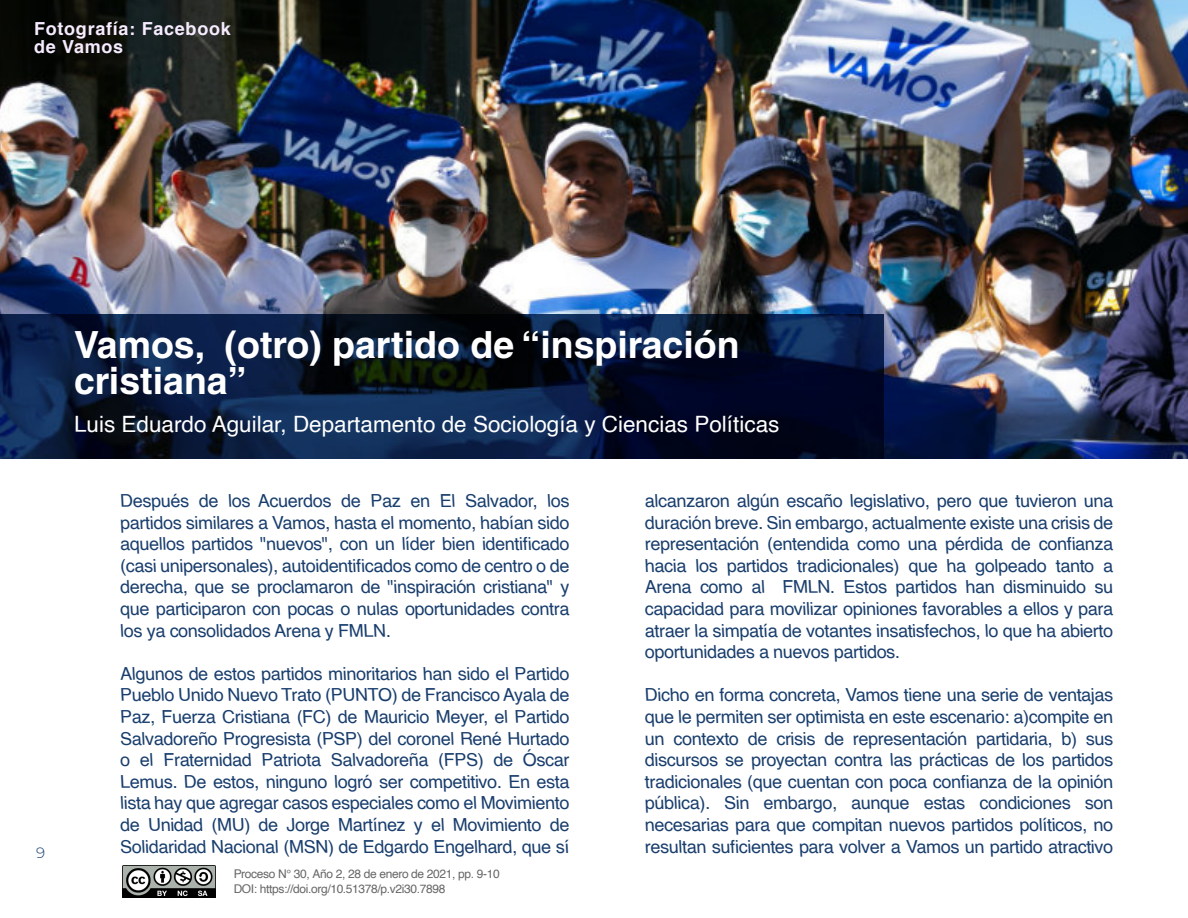
<style>
.page{position:relative;width:1188px;height:918px;background:#fff}
.page>*{position:absolute;margin:0;border:0;box-sizing:border-box;transform-origin:0 0}
.t1{font:700 37.5px/36px "Helvetica LT Std";color:#fff}
.t2{font:22.5px "Helvetica";color:#fff}
.t3{font:18px/21.6px "Helvetica";letter-spacing:-.02em;color:#193e6d;text-align:justify}
.t4{font:700 18px/18px "Helvetica";letter-spacing:.04em;color:#f6ebff}
.t5{font:300 15px "Montserrat";color:#193e6d}
.t6{font:12px/14.4px "Helvetica";letter-spacing:-.03em;color:#666}
</style>
<div class="page">
<img style="left:0;top:0;width:1188px;height:459px">
<img style="left:0;top:315px;width:883px;height:144px">
<img style="left:123px;top:865px;width:92px;height:33px">
<p class="t4" style="left:34px;top:21px;width:198px">Fotografía: Facebook de Vamos</p>
<p class="t5" style="left:36px;top:844px;width:11px">9</p>
<h1 class="t1" style="left:74px;top:332px;width:667px">Vamos, (otro) partido de “inspiración cristiana”</h1>
<p class="t2" style="left:74px;top:415px;width:707px">Luis Eduardo Aguilar, Departamento de Sociología y Ciencias Políticas</p>
<p class="t3" style="left:121px;top:491px;width:452px">Después de los Acuerdos de Paz en El Salvador, los partidos similares a Vamos, hasta el momento, habían sido aquellos partidos "nuevos", con un líder bien identificado (casi unipersonales), autoidentificados como de centro o de derecha, que se proclamaron de "inspiración cristiana" y que participaron con pocas o nulas oportunidades contra los ya consolidados Arena y FMLN.</p>
<p class="t3" style="left:121px;top:664px;width:452px">Algunos de estos partidos minoritarios han sido el Partido Pueblo Unido Nuevo Trato (PUNTO) de Francisco Ayala de Paz, Fuerza Cristiana (FC) de Mauricio Meyer, el Partido Salvadoreño Progresista (PSP) del coronel René Hurtado o el Fraternidad Patriota Salvadoreña (FPS) de Óscar Lemus. De estos, ninguno logró ser competitivo. En esta lista hay que agregar casos especiales como el Movimiento de Unidad (MU) de Jorge Martínez y el Movimiento de Solidaridad Nacional (MSN) de Edgardo Engelhard, que sí</p>
<p class="t6" style="left:234px;top:867px;width:268px">Proceso N° 30, Año 2, 28 de enero de 2021, pp. 9-10<br>DOI: https://doi.org/10.51378/p.v2i30.7898</p>
<p class="t3" style="left:645px;top:491px;width:471px">alcanzaron algún escaño legislativo, pero que tuvieron una duración breve. Sin embargo, actualmente existe una crisis de representación (entendida como una pérdida de confianza hacia los partidos tradicionales) que ha golpeado tanto a Arena como al FMLN. Estos partidos han disminuido su capacidad para movilizar opiniones favorables a ellos y para atraer la simpatía de votantes insatisfechos, lo que ha abierto oportunidades a nuevos partidos.</p>
<p class="t3" style="left:645px;top:685px;width:471px">Dicho en forma concreta, Vamos tiene una serie de ventajas que le permiten ser optimista en este escenario: a)compite en un contexto de crisis de representación partidaria, b) sus discursos se proyectan contra las prácticas de los partidos tradicionales (que cuentan con poca confianza de la opinión pública). Sin embargo, aunque estas condiciones son necesarias para que compitan nuevos partidos políticos, no resultan suficientes para volver a Vamos un partido atractivo</p>
</div>
